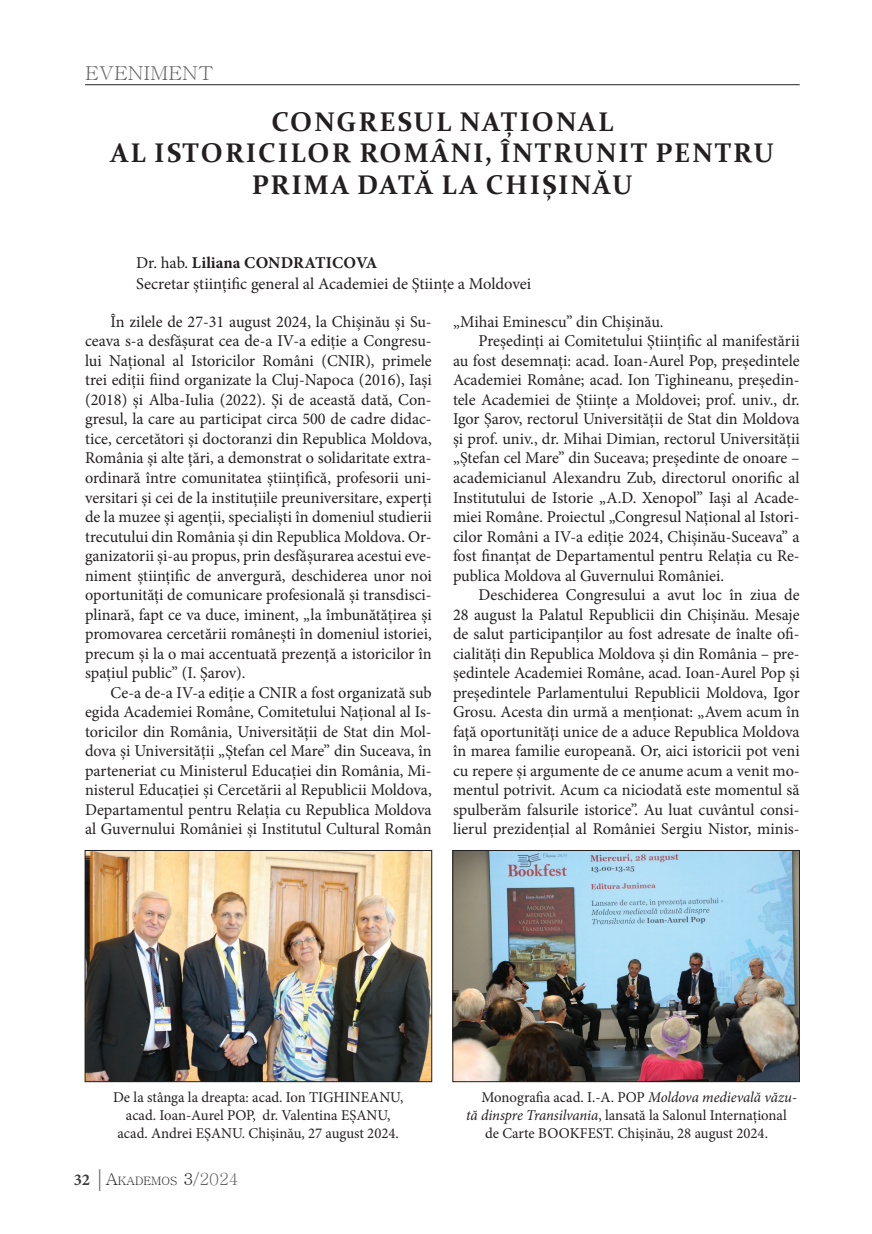
<style>
.page{position:relative;width:872px;height:1234px;background:#fff}
.page>*{position:absolute;margin:0;border:0;box-sizing:border-box;transform-origin:0 0}
.t1{font:700 27px/31.5px "Constantia";letter-spacing:.07em;color:#231f20;text-align:center}
.t2{font:19.2px "Batang";color:#636366;scale:1.06 1}
.t3{font:16.5px/19.5px "Minion Pro";color:#231f20;text-align:justify}
.t4{font:15px/18px "Minion Pro";color:#231f20;text-align:center}
.t5{font:11.55px "Batang";color:#231f20}
.s1{font-weight:700}
.s2{font-style:italic}
.s3{font-family:"Minion Pro";font-weight:700;font-size:16.5px;color:#3e3e3f}
.s4{font-family:"Garamond";font-size:24px;color:#636366}
.s5{font-size:16.5px}
.s6{font-size:16.5px;color:#636366}
</style>
<div class="page">
<hr style="left:85px;top:84px;width:714px;height:1px;background:#231f20">
<img style="left:87px;top:852px;width:343px;height:227px">
<div style="left:85px;top:850px;width:347px;height:231px;border:1px solid #231f20"></div>
<img style="left:454px;top:852px;width:343px;height:227px">
<div style="left:452px;top:850px;width:347px;height:231px;border:1px solid #231f20"></div>
<p class="t2" style="left:85px;top:64px;width:123px">EVENIMENT</p>
<h1 class="t1" style="left:111px;top:105px;width:665px">CONGRESUL NAȚIONAL<br>AL ISTORICILOR ROMÂNI, ÎNTRUNIT PENTRU<br>PRIMA DATĂ LA CHIȘINĂU</h1>
<p class="t3" style="left:136px;top:252px;width:397px;line-height:21px">Dr. hab. <span class="s1">Liliana CONDRATICOVA<br></span>Secretar științific general al Academiei de Științe a Moldovei</p>
<p class="t3" style="left:453px;top:312px;width:212px">„Mihai Eminescu” din Chișinău.</p>
<p class="t3" style="left:478px;top:331px;width:323px">Președinți ai Comitetului Științific al manifestării</p>
<p class="t3" style="left:453px;top:351px;width:348px">au fost desemnați: acad. Ioan-Aurel Pop, președintele</p>
<p class="t3" style="left:453px;top:370px;width:348px">Academiei Române; acad. Ion Tighineanu, președin-</p>
<p class="t3" style="left:453px;top:390px;width:348px">tele Academiei de Științe a Moldovei; prof. univ., dr.</p>
<p class="t3" style="left:453px;top:409px;width:348px">Igor Șarov, rectorul Universității de Stat din Moldova</p>
<p class="t3" style="left:453px;top:429px;width:348px">și prof. univ., dr. Mihai Dimian, rectorul Universității</p>
<p class="t3" style="left:453px;top:448px;width:348px">„Ștefan cel Mare” din Suceava; președinte de onoare –</p>
<p class="t3" style="left:453px;top:468px;width:348px">academicianul Alexandru Zub, directorul onorific al</p>
<p class="t3" style="left:453px;top:487px;width:348px">Institutului de Istorie „A.D. Xenopol” Iași al Acade-</p>
<p class="t3" style="left:453px;top:507px;width:348px">miei Române. Proiectul „Congresul Național al Istori-</p>
<p class="t3" style="left:453px;top:526px;width:348px">cilor Români a IV-a ediție 2024, Chișinău-Suceava” a</p>
<p class="t3" style="left:453px;top:546px;width:348px">fost finanțat de Departamentul pentru Relația cu Re-</p>
<p class="t3" style="left:453px;top:565px;width:272px">publica Moldova al Guvernului României.</p>
<p class="t3" style="left:478px;top:585px;width:323px">Deschiderea Congresului a avut loc în ziua de</p>
<p class="t3" style="left:453px;top:604px;width:348px">28 august la Palatul Republicii din Chișinău. Mesaje</p>
<p class="t3" style="left:453px;top:624px;width:348px">de salut participanților au fost adresate de înalte ofi-</p>
<p class="t3" style="left:453px;top:643px;width:348px">cialități din Republica Moldova și din România – pre-</p>
<p class="t3" style="left:453px;top:663px;width:348px">ședintele Academiei Române, acad. Ioan-Aurel Pop și</p>
<p class="t3" style="left:453px;top:682px;width:348px">președintele Parlamentului Republicii Moldova, Igor</p>
<p class="t3" style="left:453px;top:702px;width:348px">Grosu. Acesta din urmă a menționat: „Avem acum în</p>
<p class="t3" style="left:453px;top:721px;width:348px">faţă oportunităţi unice de a aduce Republica Moldova</p>
<p class="t3" style="left:453px;top:741px;width:348px">în marea familie europeană. Or, aici istoricii pot veni</p>
<p class="t3" style="left:453px;top:760px;width:348px">cu repere şi argumente de ce anume acum a venit mo-</p>
<p class="t3" style="left:453px;top:780px;width:348px">mentul potrivit. Acum ca niciodată este momentul să</p>
<p class="t3" style="left:453px;top:799px;width:348px">spulberăm falsurile istorice”. Au luat cuvântul consi-</p>
<p class="t3" style="left:453px;top:819px;width:348px">lierul prezidențial al României Sergiu Nistor, minis-</p>
<p class="t3" style="left:85px;top:312px;width:348px;text-indent:26px">În zilele de 27-31 august 2024, la Chișinău și Su&shy;ceava s-a desfășurat cea de-a IV-a ediție a Congresu&shy;lui Național al Istoricilor Români (CNIR), primele trei ediții fiind organizate la Cluj-Napoca (2016), Iași (2018) și Alba-Iulia (2022). Și de această dată, Con&shy;gresul, la care au participat circa 500 de cadre didac&shy;tice, cercetători și doctoranzi din Republica Moldova, România și alte țări, a demonstrat o solidaritate extra&shy;ordinară între comunitatea științifică, profesorii uni&shy;versitari și cei de la instituțiile preuniversitare, experți de la muzee și agenții, specialiști în domeniul studierii trecutului din România și din Republica Moldova. Or&shy;ganizatorii și-au propus, prin desfășurarea acestui eve&shy;niment științific de anvergură, deschiderea unor noi oportunități de comunicare profesională și transdisci&shy;plinară, fapt ce va duce, iminent, „la îmbunătățirea și promovarea cercetării românești în domeniul istoriei, precum și la o mai accentuată prezență a istoricilor în spațiul public” (I. Șarov).</p>
<p class="t3" style="left:85px;top:682px;width:348px;text-indent:26px">Ce-a de-a IV-a ediție a CNIR a fost organizată sub egida Academiei Române, Comitetului Național al Is&shy;toricilor din România, Universității de Stat din Mol&shy;dova și Universității „Ștefan cel Mare” din Suceava, în parteneriat cu Ministerul Educației din România, Mi&shy;nisterul Educației și Cercetării al Republicii Moldova, Departamentul pentru Relația cu Republica Moldova al Guvernului României și Institutul Cultural Român</p>
<p class="t4" style="left:113px;top:1088px;width:292px">De la stânga la dreapta: acad. Ion TIGHINEANU, acad. Ioan-Aurel POP, dr. Valentina EȘANU, acad. Andrei EȘANU. Chișinău, 27 august 2024.</p>
<p class="t4" style="left:481px;top:1088px;width:317px">Monografia acad. I.-A. POP <span class="s2">Moldova medievală văzu-</span></p>
<p class="t4" style="left:466px;top:1106px;width:322px"><span class="s2">tă dinspre Transilvania</span>, lansată la Salonul Internațional</p>
<p class="t4" style="left:485px;top:1124px;width:284px">de Carte BOOKFEST. Chișinău, 28 august 2024.</p>
<p class="t5" style="left:74px;top:1175px;width:167px"><span class="s3">32</span> <span class="s4">|</span><span class="s5">A</span>KADEMOS <span class="s5">3</span><span class="s6">/2024</span></p>
</div>
